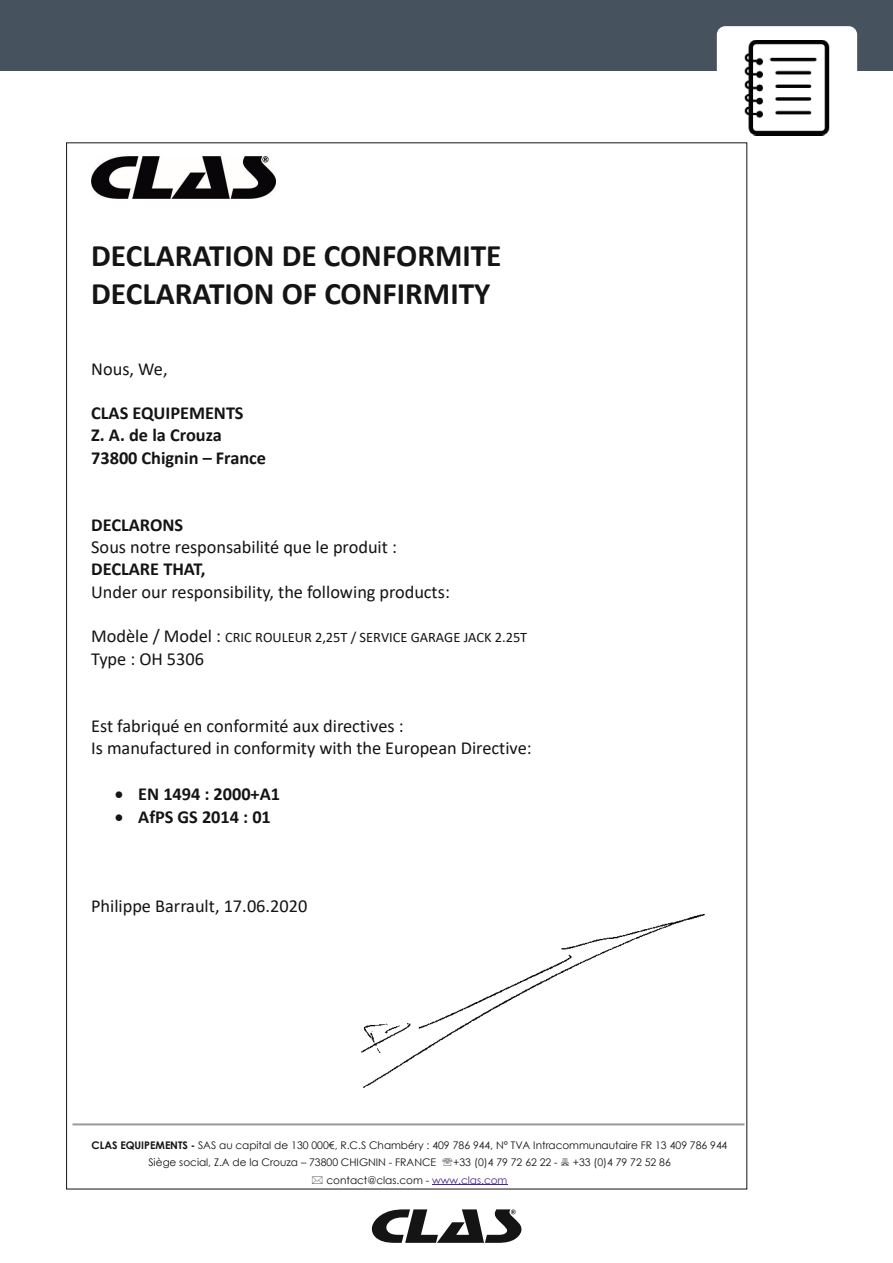
<style>
.page{position:relative;width:893px;height:1263px;background:#fff}
.page>*{position:absolute;margin:0;border:0;box-sizing:border-box;transform-origin:0 0}
.t1{font:700 31.35px/38.4px "Calibri";color:#131413}
.t2{font:18.3px/22.5px "Calibri";color:#131413}
.t3{font:700 18.3px/22.4px "Calibri";color:#131413}
.t4{font:14.4px "Calibri";color:#131413}
.t5{font:10.5px/17.5px "Century Gothic";color:#131413}
.s1{font-size:18.3px}
.s2{font-weight:700}
.s3{color:#47279a}
</style>
<div class="page">
<svg style="left:371px;top:1209px;width:151px;height:34px"></svg>
<div style="left:0;top:0;width:893px;height:71px;background:#47525f"></div>
<div style="left:717px;top:26px;width:140px;height:70px;background:#fff;border-radius:9px"></div>
<img style="left:744px;top:40px;width:86px;height:95px">
<hr style="left:432px;top:1184px;width:75px;height:1px;background:#47279a">
<hr style="left:72px;top:1123px;width:672px;height:2px;background:#989898">
<img style="left:91px;top:156px;width:185px;height:42px">
<img style="left:361px;top:914px;width:344px;height:173px">
<h1 class="t1" style="left:91px;top:236px;width:412px">DECLARATION DE CONFORMITE<br>DECLARATION OF CONFIRMITY</h1>
<p class="t2" style="left:91px;top:357px;width:78px">Nous, We,</p>
<p class="t3" style="left:91px;top:401px;width:176px">CLAS EQUIPEMENTS<br>Z. A. de la Crouza<br>73800 Chignin – France</p>
<p class="t3" style="left:91px;top:513px;width:94px">DECLARONS</p>
<p class="t2" style="left:91px;top:535px;width:307px">Sous notre responsabilité que le produit :</p>
<p class="t3" style="left:91px;top:558px;width:116px">DECLARE THAT,</p>
<p class="t2" style="left:91px;top:580px;width:360px">Under our responsibility, the following products:</p>
<p class="t4" style="left:91px;top:628px;width:438px"><span class="s1">Modèle / Model :</span> CRIC ROULEUR 2,25T / SERVICE GARAGE JACK 2.25T</p>
<p class="t2" style="left:91px;top:647px;width:114px">Type : OH 5306</p>
<p class="t2" style="left:91px;top:714px;width:442px">Est fabriqué en conformité aux directives :<br>Is manufactured in conformity with the European Directive:</p>
<p class="t3" style="left:115px;top:782px;width:167px">• EN 1494 : 2000+A1</p>
<p class="t3" style="left:115px;top:806px;width:158px">• AfPS GS 2014 : 01</p>
<p class="t2" style="left:91px;top:894px;width:218px">Philippe Barrault, 17.06.2020</p>
<p class="t5" style="left:148px;top:1136px;width:580px;text-indent:-57px"><span class="s2">CLAS EQUIPEMENTS -</span> SAS au capital de 130 000€, R.C.S Chambéry : 409 786 944, N° TVA Intracommunautaire FR 13 409 786 944<br>Siège social, Z.A de la Crouza – 73800 CHIGNIN - FRANCE</p>
<p class="t5" style="left:453px;top:1153px;width:106px">+33 (0)4 79 72 62 22 -</p>
<p class="t5" style="left:573px;top:1153px;width:100px">+33 (0)4 79 72 52 86</p>
<p class="t5" style="left:327px;top:1171px;width:182px">contact@clas.com - <span class="s3">www.clas.com</span></p>
</div>
